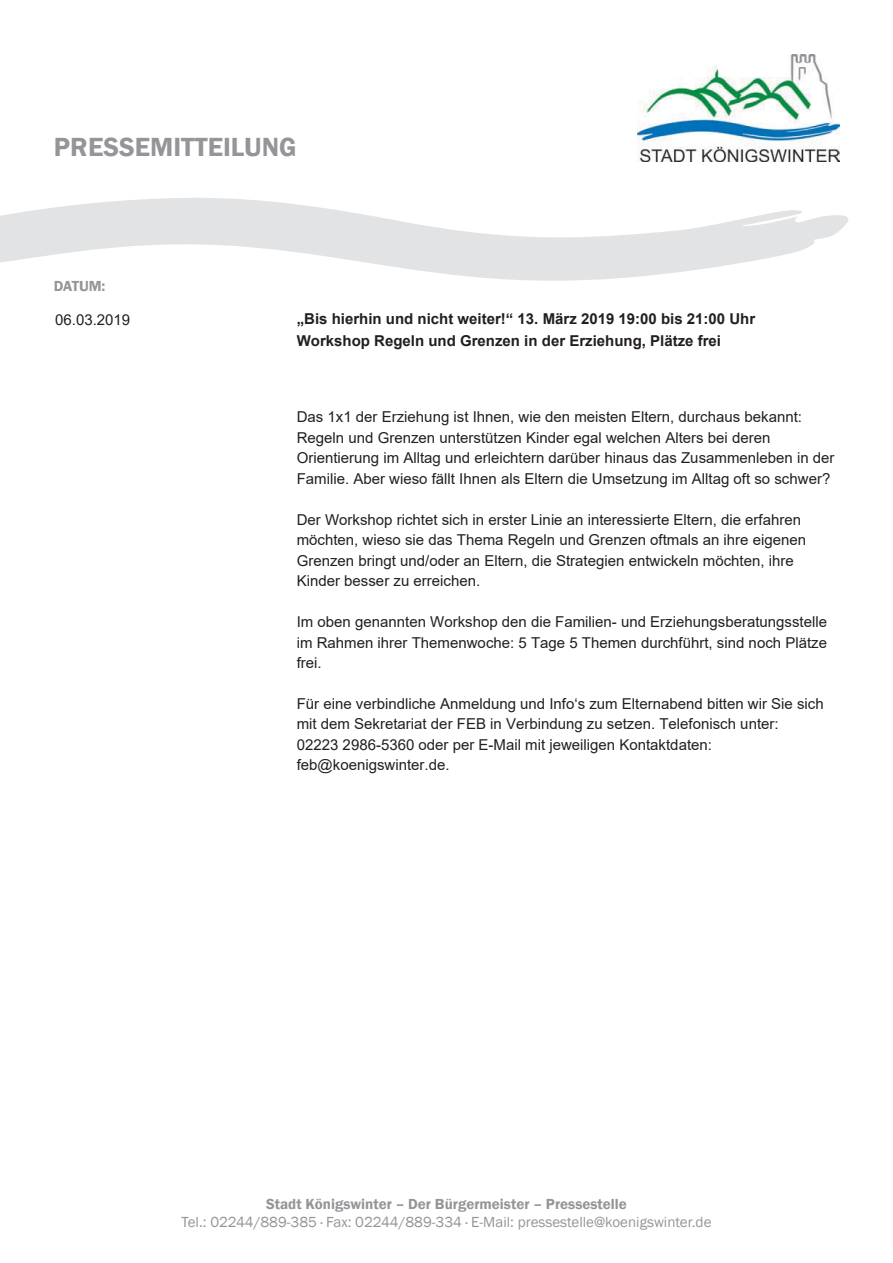
<style>
.page{position:relative;width:893px;height:1263px;background:#fff}
.page>*{position:absolute;margin:0;border:0;box-sizing:border-box;transform-origin:0 0}
.t1{font:600 27px "Franklin Gothic";color:#939598}
.t2{font:15px/20.4px "Arial";color:#231f20}
.t3{font:700 15px/21.5px "Arial";color:#231f20}
.t4{font:15px "Franklin Gothic";color:#939598}
.t5{font:600 15px "Franklin Gothic";color:#939598}
</style>
<div class="page">
<img style="left:638px;top:54px;width:201px;height:108px">
<svg style="left:0;top:198px;width:849px;height:83px;fill:#e2e3e4"></svg>
<h1 class="t1" style="left:54px;top:131px;width:244px">PRESSEMITTEILUNG</h1>
<p class="t5" style="left:54px;top:278px;width:53px">DATUM:</p>
<p class="t2" style="left:55px;top:309px;width:77px">06.03.2019</p>
<p class="t3" style="left:297px;top:308px;width:460px">„Bis hierhin und nicht weiter!“ 13. März 2019 19:00 bis 21:00 Uhr<br>Workshop Regeln und Grenzen in der Erziehung, Plätze frei</p>
<p class="t2" style="left:297px;top:407px;width:539px">Das 1x1 der Erziehung ist Ihnen, wie den meisten Eltern, durchaus bekannt:<br>Regeln und Grenzen unterstützen Kinder egal welchen Alters bei deren Orientierung im Alltag und erleichtern darüber hinaus das Zusammenleben in der Familie. Aber wieso fällt Ihnen als Eltern die Umsetzung im Alltag oft so schwer?</p>
<p class="t2" style="left:297px;top:509px;width:511px">Der Workshop richtet sich in erster Linie an interessierte Eltern, die erfahren möchten, wieso sie das Thema Regeln und Grenzen oftmals an ihre eigenen Grenzen bringt und/oder an Eltern, die Strategien entwickeln möchten, ihre Kinder besser zu erreichen.</p>
<p class="t2" style="left:297px;top:612px;width:532px;text-align:justify">Im oben genannten Workshop den die Familien- und Erziehungsberatungsstelle im Rahmen ihrer Themenwoche: 5 Tage 5 Themen durchführt, sind noch Plätze frei.</p>
<p class="t2" style="left:297px;top:694px;width:528px">Für eine verbindliche Anmeldung und Info‘s zum Elternabend bitten wir Sie sich mit dem Sekretariat der FEB in Verbindung zu setzen. Telefonisch unter:<br>02223 2986-5360 oder per E-Mail mit jeweiligen Kontaktdaten: feb@koenigswinter.de.</p>
<p class="t5" style="left:266px;top:1196px;width:362px">Stadt Königswinter – Der Bürgermeister – Pressestelle</p>
<p class="t4" style="left:181px;top:1214px;width:531px">Tel.: 02244/889-385 · Fax: 02244/889-334 · E-Mail: pressestelle@koenigswinter.de</p>
</div>
